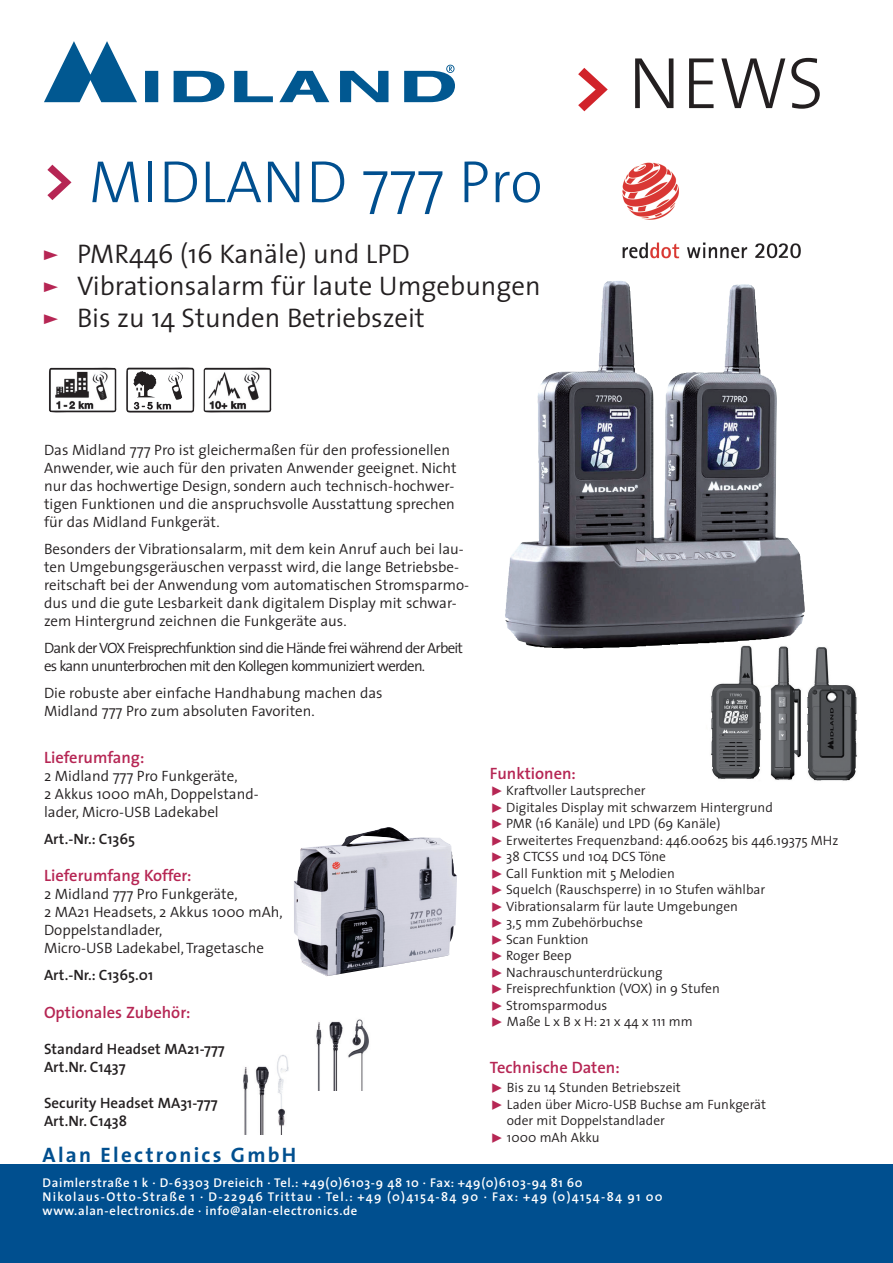
<style>
.page{position:relative;width:893px;height:1263px;background:#fff}
.page>*{position:absolute;margin:0;border:0;box-sizing:border-box;transform-origin:0 0}
.t1{font:300 73.5px "The Sans";color:#231f20}
.t2{font:300 60px "The Sans";color:#004f8f}
.t3{font:300 27px/32.4px "The Sans";color:#231f20}
.t4{font:700 21px "The Sans";letter-spacing:.11em;color:#004f8f}
.t5{font:600 16.5px "The Sans";color:#b62654}
.t6{font:300 15px/18px "The Sans";color:#231f20}
.t7{font:300 15px/18px "The Sans";letter-spacing:-.05em;color:#231f20}
.t8{font:600 15px/18px "The Sans";color:#231f20}
.t9{font:300 13.5px/16.5px "The Sans";color:#231f20}
.t10{font:600 12.75px/14.2px "The Sans";letter-spacing:.05em;color:#fff}
.s1{font-family:"The Sans Bold Expert";font-weight:400;color:#b62654}
.s2{font-family:"The Sans Bold Expert";font-weight:400;color:#d1232a}
.s3{font-family:"The Sans Semi Light Expert";font-weight:400;color:#b62654}
</style>
<div class="page">
<img style="left:711px;top:647px;width:146px;height:134px">
<div style="left:0;top:1164px;width:893px;height:99px;background:#004f8f"></div>
<svg style="left:44px;top:41px;width:411px;height:61px"></svg>
<img style="left:505px;top:281px;width:299px;height:367px">
<img style="left:49px;top:368px;width:68px;height:45px">
<img style="left:126px;top:367px;width:68px;height:46px">
<img style="left:204px;top:368px;width:67px;height:45px">
<img style="left:316px;top:1019px;width:53px;height:71px">
<img style="left:243px;top:1055px;width:46px;height:79px">
<img style="left:622px;top:162px;width:179px;height:97px">
<img style="left:294px;top:827px;width:163px;height:149px">
<h2 class="t2" style="left:44px;top:132px;width:500px"><span class="s1">&gt;</span> MIDLAND 777 Pro</h2>
<h3 class="t3" style="left:44px;top:236px;width:498px"><span class="s1">”</span> PMR446 (16 Kanäle) und LPD<br><span class="s1">”</span> Vibrationsalarm für laute Umgebungen <span class="s1">”</span> Bis zu 14 Stunden Betriebszeit</h3>
<h1 class="t1" style="left:574px;top:23px;width:252px"><span class="s2">&gt;</span> NEWS</h1>
<p class="t6" style="left:44px;top:441px;width:414px">Das Midland 777 Pro ist gleichermaßen für den professionellen Anwender, wie auch für den privaten Anwender geeignet. Nicht nur das hochwertige Design, sondern auch technisch-hochwer&shy;tigen Funktionen und die anspruchsvolle Ausstattung sprechen für das Midland Funkgerät.</p>
<p class="t6" style="left:44px;top:540px;width:427px">Besonders der Vibrationsalarm, mit dem kein Anruf auch bei lau&shy;ten Umgebungsgeräuschen verpasst wird, die lange Betriebsbe&shy;reitschaft bei der Anwendung vom automatischen Stromsparmo&shy;dus und die gute Lesbarkeit dank digitalem Display mit schwar&shy;zem Hintergrund zeichnen die Funkgeräte aus.</p>
<p class="t7" style="left:44px;top:639px;width:421px">Dank der VOX Freisprechfunktion sind die Hände frei während der Arbeit es kann ununterbrochen mit den Kollegen kommuniziert werden.</p>
<p class="t6" style="left:44px;top:684px;width:340px">Die robuste aber einfache Handhabung machen das<br>Midland 777 Pro zum absoluten Favoriten.</p>
<p class="t5" style="left:44px;top:743px;width:102px">Lieferumfang:</p>
<p class="t6" style="left:44px;top:766px;width:216px">2 Midland 777 Pro Funkgeräte,<br>2 Akkus 1000 mAh, Doppelstand&shy;lader, Micro-USB Ladekabel</p>
<p class="t8" style="left:44px;top:829px;width:93px">Art.-Nr.: C1365</p>
<p class="t5" style="left:44px;top:862px;width:149px">Lieferumfang Koffer:</p>
<p class="t6" style="left:44px;top:885px;width:240px">2 Midland 777 Pro Funkgeräte,<br>2 MA21 Headsets, 2 Akkus 1000 mAh,<br>Doppelstandlader,<br>Micro-USB Ladekabel, Tragetasche</p>
<p class="t8" style="left:44px;top:966px;width:111px">Art.-Nr.: C1365.01</p>
<p class="t5" style="left:44px;top:999px;width:148px">Optionales Zubehör:</p>
<p class="t8" style="left:44px;top:1040px;width:182px">Standard Headset MA21-777<br>Art.Nr. C1437</p>
<p class="t8" style="left:44px;top:1094px;width:175px">Security Headset MA31-777<br>Art.Nr. C1438</p>
<p class="t5" style="left:490px;top:760px;width:88px">Funktionen:</p>
<p class="t9" style="left:490px;top:782px;width:350px"><span class="s3">˘</span> Kraftvoller Lautsprecher<br><span class="s3">˘</span> Digitales Display mit schwarzem Hintergrund<br><span class="s3">˘</span> PMR (16 Kanäle) und LPD (69 Kanäle)<br><span class="s3">˘</span> Erweitertes Frequenzband: 446.00625 bis 446.19375 MHz <span class="s3">˘</span> 38 CTCSS und 104 DCS Töne<br><span class="s3">˘</span> Call Funktion mit 5 Melodien<br><span class="s3">˘</span> Squelch (Rauschsperre) in 10 Stufen wählbar<br><span class="s3">˘</span> Vibrationsalarm für laute Umgebungen<br><span class="s3">˘</span> 3,5 mm Zubehörbuchse<br><span class="s3">˘</span> Scan Funktion<br><span class="s3">˘</span> Roger Beep<br><span class="s3">˘</span> Nachrauschunterdrückung<br><span class="s3">˘</span> Freisprechfunktion (VOX) in 9 Stufen<br><span class="s3">˘</span> Stromsparmodus<br><span class="s3">˘</span> Maße L x B x H: 21 x 44 x 111 mm</p>
<p class="t5" style="left:490px;top:1054px;width:131px">Technische Daten:</p>
<p class="t9" style="left:490px;top:1079px;width:192px"><span class="s3">˘</span> Bis zu 14 Stunden Betriebszeit</p>
<p class="t9" style="left:490px;top:1096px;width:278px"><span class="s3">˘</span> Laden über Micro-USB Buchse am Funkgerät</p>
<p class="t9" style="left:507px;top:1112px;width:160px">oder mit Doppelstandlader</p>
<p class="t9" style="left:490px;top:1129px;width:111px"><span class="s3">˘</span> 1000 mAh Akku</p>
<h3 class="t4" style="left:43px;top:1137px;width:255px">Alan Electronics GmbH</h3>
<p class="t10" style="left:43px;top:1175px;width:622px">Daimlerstraße 1 k · D-63303 Dreieich · Tel.: +49(0)6103-9 48 10 · Fax: +49(0)6103-94 81 60<br>Nikolaus-Otto-Straße 1 · D-22946 Trittau · Tel.: +49 (0)4154-84 90 · Fax: +49 (0)4154-84 91 00 www.alan-electronics.de · info@alan-electronics.de</p>
</div>
